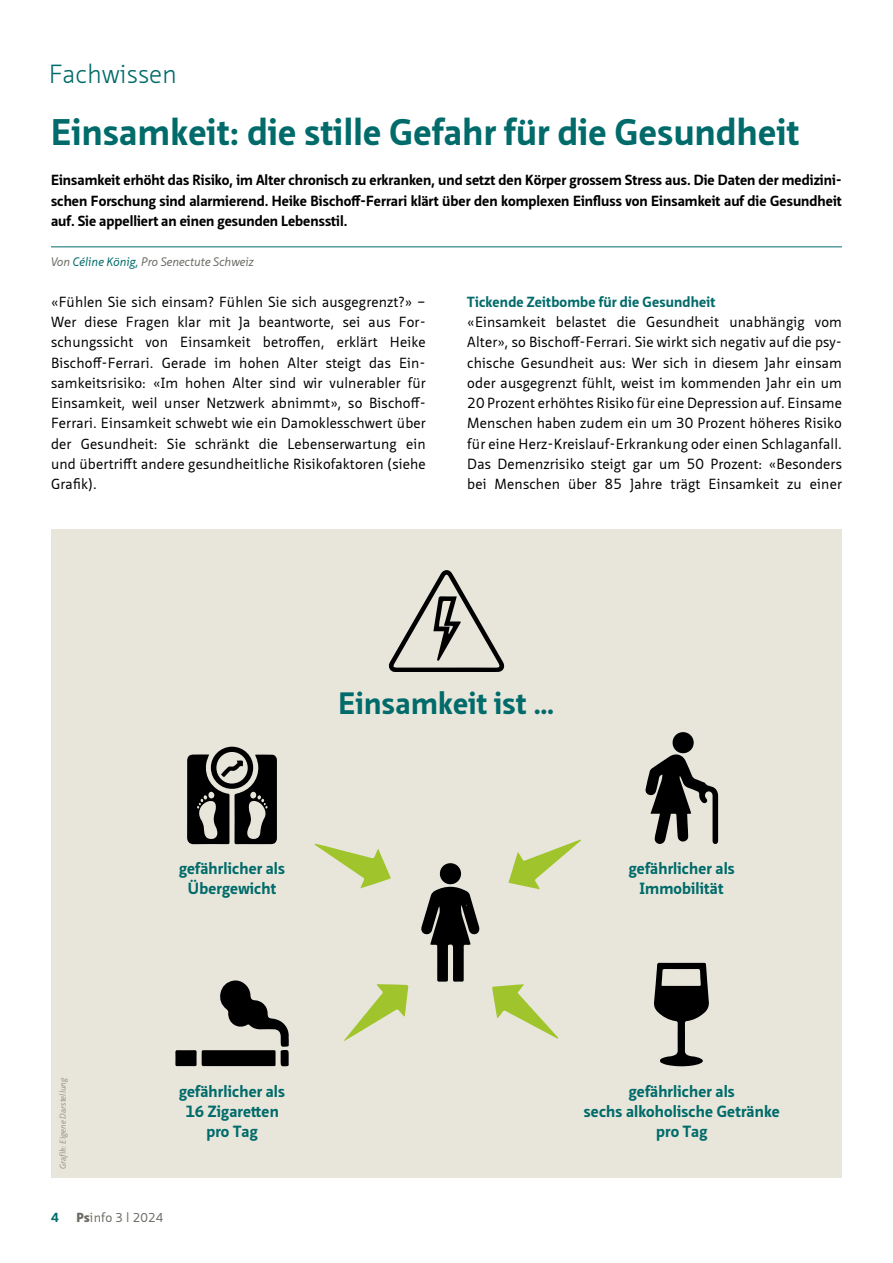
<style>
.page{position:relative;width:893px;height:1263px;background:#fff}
.page>*{position:absolute;margin:0;border:0;box-sizing:border-box;transform-origin:0 0}
.t1{font:700 36px "Neue Sans Pro";letter-spacing:.01em;color:#006b6a}
.t2{font:700 30px "Neue Sans Pro";letter-spacing:.01em;color:#006b6a}
.t3{font:300 25.5px "Neue Sans Pro";color:#006b6a}
.t4{font:700 15.75px/20.2px "Neue Sans Pro";letter-spacing:.01em;color:#006b6a;text-align:center}
.t5{font:14.25px/20.2px "Neue Sans Pro";letter-spacing:.01em;color:#000;text-align:justify}
.t6{font:700 14.25px/20.2px "Neue Sans Pro";color:#000;text-align:justify}
.t7{font:700 14.25px "Neue Sans Pro";letter-spacing:.01em;color:#006b6a}
.t8{font:12.75px "Neue Sans Pro";color:#6c6a63}
.t9{font:700 12.75px "Neue Sans Pro";color:#006b6a}
.t10{font:italic 12px "Neue Sans Pro";color:#6c6a63}
.t11{font:italic 8.25px "Neue Sans Pro";color:#959490}
.s1{color:#006b6a}
.s2{font-weight:900}
.s3{font-size:12.45px}
</style>
<div class="page">
<hr style="left:51px;top:246px;width:791px;height:1px;background:#006b6a">
<div style="left:51px;top:530px;width:791px;height:648px;background:#e8e6db"></div>
<div style="left:440px;top:863px;width:21px;height:21px;background:#000;border-radius:50%"></div>
<svg style="left:421px;top:886px;width:58px;height:96px"></svg>
<svg style="left:645px;top:752px;width:73px;height:92px"></svg>
<div style="left:672px;top:732px;width:22px;height:21px;background:#000;border-radius:50%"></div>
<svg style="left:654px;top:963px;width:55px;height:104px"></svg>
<svg style="left:175px;top:980px;width:114px;height:87px"></svg>
<svg style="left:187px;top:747px;width:90px;height:97px"></svg>
<svg style="left:388px;top:570px;width:117px;height:102px"></svg>
<svg style="left:508px;top:839px;width:73px;height:50px"></svg>
<svg style="left:315px;top:843px;width:76px;height:45px"></svg>
<svg style="left:344px;top:984px;width:64px;height:57px"></svg>
<svg style="left:492px;top:984px;width:66px;height:55px"></svg>
<h3 class="t3" style="left:49px;top:58px;width:130px">Fachwissen</h3>
<h1 class="t1" style="left:51px;top:108px;width:750px">Einsamkeit: die stille Gefahr für die Gesundheit</h1>
<p class="t6" style="left:51px;top:170px;width:792px">Einsamkeit erhöht das Risiko, im Alter chronisch zu erkranken, und setzt den Körper grossem Stress aus. Die Daten der medizini&shy;schen Forschung sind alarmierend. Heike Bischoff-Ferrari klärt über den komplexen Einfluss von Einsamkeit auf die Gesundheit auf. Sie appelliert an einen gesunden Lebensstil.</p>
<p class="t10" style="left:51px;top:254px;width:204px">Von <span class="s1">Céline König,</span> Pro Senectute Schweiz</p>
<p class="t5" style="left:51px;top:291px;width:376px;text-align:left">«Fühlen Sie sich einsam? Fühlen Sie sich ausgegrenzt?» – Wer diese Fragen klar mit Ja beantworte, sei aus For&shy;schungssicht von Einsamkeit betroffen, erklärt Heike Bischoff-Ferrari. Gerade im hohen Alter steigt das Ein&shy;samkeitsrisiko: «Im hohen Alter sind wir vulnerabler für Einsamkeit, weil unser Netzwerk abnimmt», so Bischoff-Ferrari. Einsamkeit schwebt wie ein Damoklesschwert über der Gesundheit: Sie schränkt die Lebenserwartung ein und übertrifft andere gesundheitliche Risikofaktoren (siehe Grafik).</p>
<p class="t7" style="left:467px;top:292px;width:250px">Tickende Zeitbombe für die Gesundheit</p>
<p class="t5" style="left:467px;top:312px;width:376px">«Einsamkeit belastet die Gesundheit unabhängig vom Alter», so Bischoff-Ferrari. Sie wirkt sich negativ auf die psy&shy;chische Gesundheit aus: Wer sich in diesem Jahr einsam oder ausgegrenzt fühlt, weist im kommenden Jahr ein um 20 Prozent erhöhtes Risiko für eine Depression auf. Einsame Menschen haben zudem ein um 30 Prozent höheres Risiko für eine Herz-Kreislauf-Erkrankung oder einen Schlaganfall.<br>Das Demenzrisiko steigt gar um 50 Prozent: «Besonders bei Menschen über 85 Jahre trägt Einsamkeit zu einer</p>
<h2 class="t2" style="left:339px;top:684px;width:217px">Einsamkeit ist …</h2>
<p class="t4" style="left:179px;top:858px;width:108px">gefährlicher als<br>Übergewicht</p>
<p class="t4" style="left:629px;top:858px;width:108px">gefährlicher als<br>Immobilität</p>
<p class="t11" style="left:57px;top:1169px;width:94px;rotate:-90deg">Grafik: Eigene Darstellung</p>
<p class="t4" style="left:179px;top:1081px;width:108px">gefährlicher als<br>16 Zigaretten pro Tag</p>
<p class="t4" style="left:584px;top:1081px;width:198px">gefährlicher als<br>sechs alkoholische Getränke pro Tag</p>
<p class="t9" style="left:51px;top:1209px;width:9px">4</p>
<p class="t8" style="left:77px;top:1209px;width:88px"><span class="s2">Ps</span>info <span class="s3">3</span> l <span class="s3">2024</span></p>
</div>
